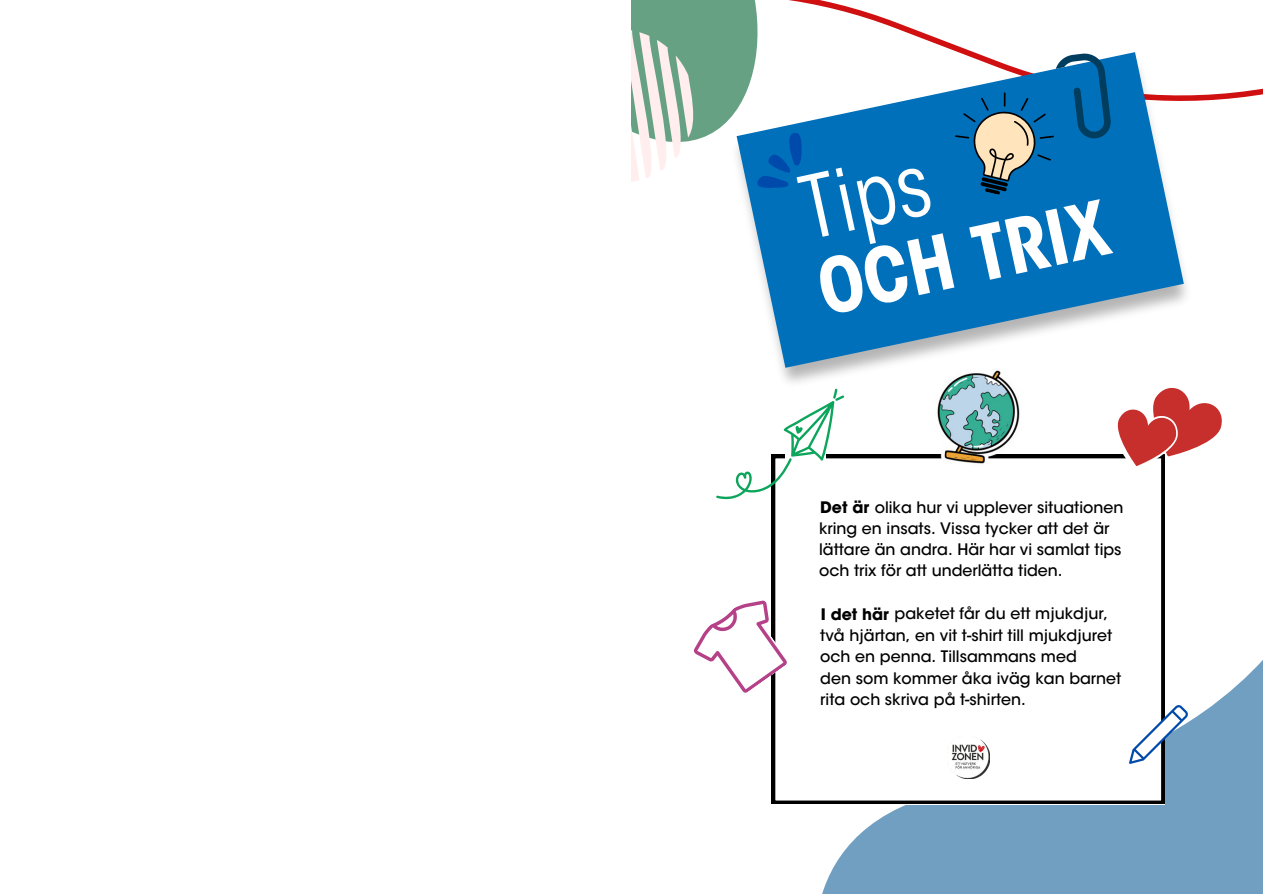
<style>
.page{position:relative;width:1263px;height:894px;background:#fff}
.page>*{position:absolute;margin:0;border:0;box-sizing:border-box;transform-origin:0 0}
.t1{font:condensed 85.8px "ITC Avant Garde Std";color:#fff}
.t2{font:700 condensed 74.85px "ITC Avant Garde Std";color:#fff}
.t3{font:500 15.75px/21.5px "ITC Avant Garde Std";color:#000}
.s1{font-weight:700}
</style>
<div class="page">
<svg style="left:785px;top:660px;width:478px;height:233px;fill:#719fc1"></svg>
<svg style="left:772px;top:455px;width:392px;height:348px"></svg>
<svg style="left:694px;top:600px;width:96px;height:93px"></svg>
<svg style="left:1106px;top:418px;width:116px;height:58px"></svg>
<svg style="left:631px;top:29px;width:67px;height:153px"></svg>
<svg style="left:636px;top:0;width:627px;height:104px"></svg>
<img style="left:700px;top:27px;width:523px;height:391px">
<svg style="left:737px;top:52px;width:447px;height:316px;fill:#0070bb"></svg>
<svg style="left:716px;top:388px;width:129px;height:111px"></svg>
<svg style="left:955px;top:54px;width:156px;height:141px;background:#3e84b2"></svg>
<img style="left:947px;top:735px;width:43px;height:43px">
<svg style="left:1129px;top:704px;width:59px;height:59px"></svg>
<img style="left:935px;top:367px;width:88px;height:99px">
<svg style="left:753px;top:132px;width:49px;height:56px;background:#0064b6"></svg>
<h1 class="t1" style="left:791px;top:159px;width:132px;rotate:-12deg">Tips</h1>
<h2 class="t2" style="left:809px;top:241px;width:297px;rotate:-12deg">OCH TRIX</h2>
<p class="t3" style="left:819px;top:497px;width:306px;line-height:21px"><span class="s1">Det är</span> olika hur vi upplever situationen kring en insats. Vissa tycker att det är lättare än andra. Här har vi samlat tips och trix för att underlätta tiden.</p>
<p class="t3" style="left:820px;top:603px;width:303px"><span class="s1">I det här</span> paketet får du ett mjukdjur, två hjärtan, en vit t-shirt till mjukdjuret och en penna. Tillsammans med<br>den som kommer åka iväg kan barnet rita och skriva på t-shirten.</p>
</div>
